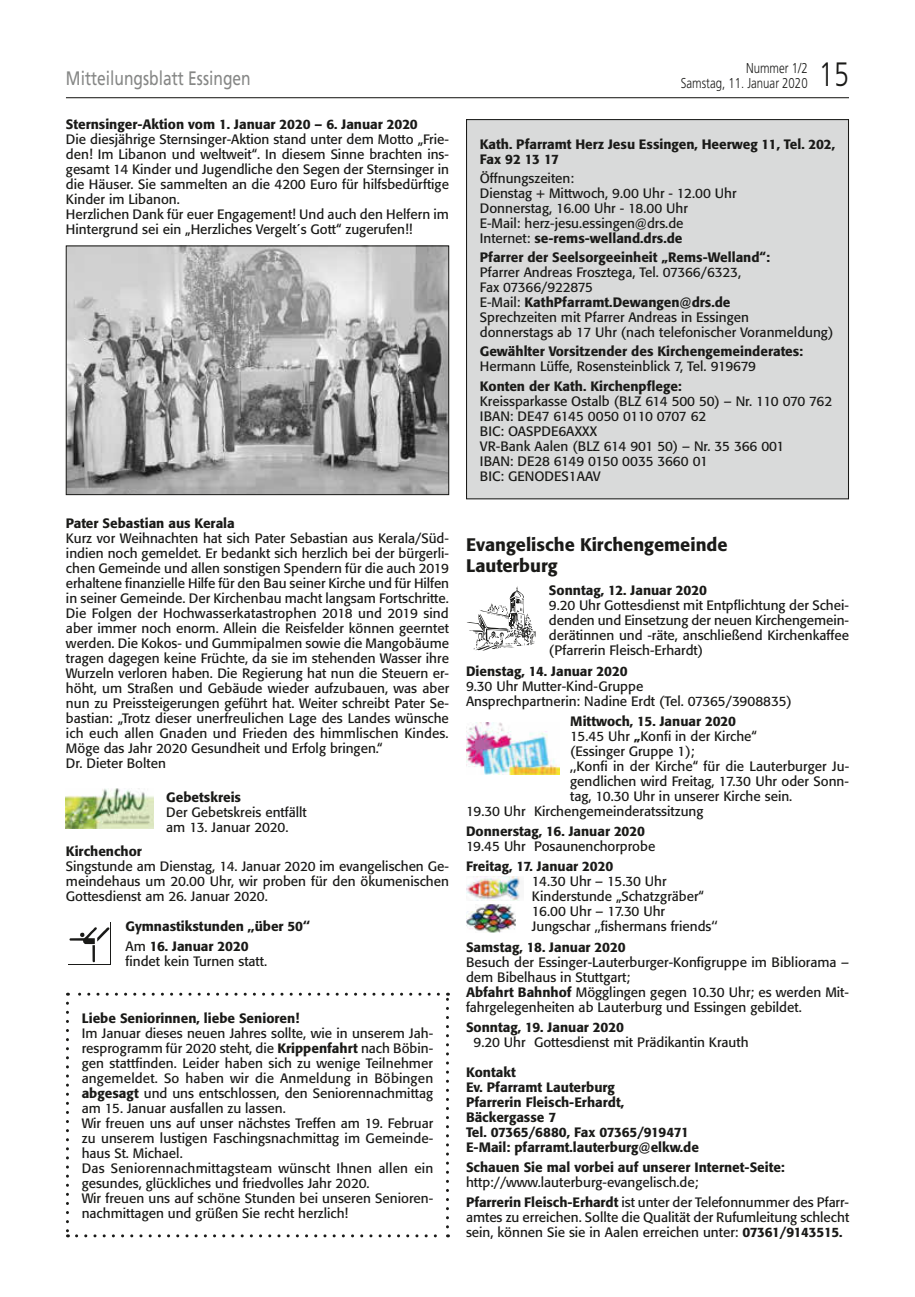
<style>
.page{position:relative;width:915px;height:1297px;background:#fff}
.page>*{position:absolute;margin:0;border:0;box-sizing:border-box;transform-origin:0 0}
.t1{font:300 33.75px "Frutiger";color:#1a1a18;scale:.8 1}
.t2{font:19.5px "Frutiger";color:#868786;scale:.8 1}
.t3{font:500 18px/21px "Formata";color:#1a1a18}
.t4{font:300 14.25px "Frutiger";color:#1a1a18;scale:.8 1}
.t5{font:13.5px/15px "Formata";color:#1a1a18}
.t6{font:500 13.5px/15px "Formata";color:#1a1a18}
.s1{font-weight:400}
.s2{font-weight:500}
</style>
<div class="page">
<hr style="left:66px;top:97px;width:782px;height:1px;background:#1a1a18">
<img style="left:68px;top:248px;width:379px;height:245px">
<div style="left:66px;top:246px;width:383px;height:249px;border:1px solid #1a1a18"></div>
<img style="left:66px;top:788px;width:87px;height:40px">
<div style="left:68px;top:922px;width:42px;height:43px;background:#1a1a18"></div>
<div style="left:68px;top:922px;width:42px;height:42px;background:#fff"></div>
<svg style="left:69px;top:927px;width:40px;height:35px"></svg>
<svg style="left:66px;top:1003px;width:3px;height:234px"></svg>
<svg style="left:76px;top:1234px;width:372px;height:3px"></svg>
<svg style="left:446px;top:993px;width:3px;height:234px"></svg>
<svg style="left:67px;top:993px;width:371px;height:3px"></svg>
<div style="left:466px;top:120px;width:382px;height:379px;background:#d9dada"></div>
<div style="left:466px;top:119px;width:382px;height:380px;border:1px solid #1a1a18"></div>
<svg style="left:467px;top:586px;width:68px;height:65px"></svg>
<img style="left:466px;top:722px;width:93px;height:52px">
<img style="left:466px;top:877px;width:54px;height:23px">
<img style="left:466px;top:904px;width:49px;height:28px">
<p class="t4" style="left:746px;top:60px;width:78px">Nummer 1/2</p>
<h2 class="t2" style="left:66px;top:66px;width:232px">Mitteilungsblatt Essingen</h2>
<p class="t4" style="left:680px;top:75px;width:160px">Samstag, 11. Januar 2020</p>
<h1 class="t1" style="left:818px;top:55px;width:39px">15</h1>
<p class="t6" style="left:66px;top:116px;width:353px">Sternsinger-Aktion vom 1. Januar 2020 – 6. Januar 2020</p>
<p class="t5" style="left:66px;top:131px;width:384px">Die diesjährige Sternsinger-Aktion stand unter dem Motto „Frie&shy;den! Im Libanon und weltweit“. In diesem Sinne brachten ins&shy;gesamt 14 Kinder und Jugendliche den Segen der Sternsinger in die Häuser. Sie sammelten an die 4200 Euro für hilfsbedürftige Kinder im Libanon.<br>Herzlichen Dank für euer Engagement! Und auch den Helfern im Hintergrund sei ein „Herzliches Vergelt´s Gott“ zugerufen!!</p>
<p class="t6" style="left:66px;top:516px;width:170px">Pater Sebastian aus Kerala</p>
<p class="t5" style="left:66px;top:531px;width:384px">Kurz vor Weihnachten hat sich Pater Sebastian aus Kerala/Süd&shy;indien noch gemeldet. Er bedankt sich herzlich bei der bürgerli&shy;chen Gemeinde und allen sonstigen Spendern für die auch 2019 erhaltene finanzielle Hilfe für den Bau seiner Kirche und für Hilfen in seiner Gemeinde. Der Kirchenbau macht langsam Fortschritte.<br>Die Folgen der Hochwasserkatastrophen 2018 und 2019 sind aber immer noch enorm. Allein die Reisfelder können geerntet werden. Die Kokos- und Gummipalmen sowie die Mangobäume tragen dagegen keine Früchte, da sie im stehenden Wasser ihre Wurzeln verloren haben. Die Regierung hat nun die Steuern er&shy;höht, um Straßen und Gebäude wieder aufzubauen, was aber nun zu Preissteigerungen geführt hat. Weiter schreibt Pater Se&shy;bastian: „Trotz dieser unerfreulichen Lage des Landes wünsche ich euch allen Gnaden und Frieden des himmlischen Kindes.<br>Möge das Jahr 2020 Gesundheit und Erfolg bringen.“<br>Dr. Dieter Bolten</p>
<p class="t6" style="left:166px;top:789px;width:76px">Gebetskreis</p>
<p class="t5" style="left:166px;top:804px;width:142px">Der Gebetskreis entfällt am 13. Januar 2020.</p>
<p class="t6" style="left:66px;top:844px;width:77px">Kirchenchor</p>
<p class="t5" style="left:66px;top:859px;width:384px;text-align:justify">Singstunde am Dienstag, 14. Januar 2020 im evangelischen Ge&shy;meindehaus um 20.00 Uhr, wir proben für den ökumenischen Gottesdienst am 26. Januar 2020.</p>
<p class="t6" style="left:125px;top:916px;width:186px;line-height:19.6px">Gymnastikstunden ,,über 50‘‘<br><span class="s1">Am</span> 16. Januar 2020</p>
<p class="t5" style="left:125px;top:953px;width:143px">findet kein Turnen statt.</p>
<p class="t6" style="left:82px;top:1010px;width:219px">Liebe Seniorinnen, liebe Senioren!</p>
<p class="t5" style="left:82px;top:1025px;width:353px">Im Januar dieses neuen Jahres sollte, wie in unserem Jah&shy;resprogramm für 2020 steht, die <span class="s2">Krippenfahrt</span> nach Böbin&shy;gen stattfinden. Leider haben sich zu wenige Teilnehmer angemeldet. So haben wir die Anmeldung in Böbingen <span class="s2">abgesagt</span> und uns entschlossen, den Seniorennachmittag am 15. Januar ausfallen zu lassen.<br>Wir freuen uns auf unser nächstes Treffen am 19. Februar zu unserem lustigen Faschingsnachmittag im Gemeinde&shy;haus St. Michael.<br>Das Seniorennachmittagsteam wünscht Ihnen allen ein gesundes, glückliches und friedvolles Jahr 2020.<br>Wir freuen uns auf schöne Stunden bei unseren Senioren&shy;nachmittagen und grüßen Sie recht herzlich!</p>
<p class="t6" style="left:479px;top:136px;width:357px">Kath. Pfarramt Herz Jesu Essingen, Heerweg 11, Tel. 202,<br>Fax 92 13 17</p>
<p class="t5" style="left:479px;top:171px;width:258px">Öffnungszeiten:<br>Dienstag + Mittwoch, 9.00 Uhr - 12.00 Uhr Donnerstag, 16.00 Uhr - 18.00 Uhr<br>E-Mail: herz-jesu.essingen@drs.de Internet: <span class="s2">se-rems-welland.drs.de</span></p>
<p class="t6" style="left:479px;top:250px;width:291px">Pfarrer der Seelsorgeeinheit „Rems-Welland“:</p>
<p class="t5" style="left:479px;top:265px;width:355px">Pfarrer Andreas Frosztega, Tel. 07366/6323,<br>Fax 07366/922875<br>E-Mail: <span class="s2">KathPfarramt.Dewangen@drs.de<br></span>Sprechzeiten mit Pfarrer Andreas in Essingen<br>donnerstags ab 17 Uhr (nach telefonischer Voranmeldung)</p>
<p class="t6" style="left:479px;top:344px;width:325px">Gewählter Vorsitzender des Kirchengemeinderates:</p>
<p class="t5" style="left:479px;top:359px;width:277px">Hermann Lüffe, Rosensteinblick 7, Tel. 919679</p>
<p class="t6" style="left:479px;top:378px;width:203px">Konten der Kath. Kirchenpflege:</p>
<p class="t5" style="left:479px;top:393px;width:354px">Kreissparkasse Ostalb (BLZ 614 500 50) – Nr. 110 070 762<br>IBAN: DE47 6145 0050 0110 0707 62<br>BIC: OASPDE6AXXX<br>VR-Bank Aalen (BLZ 614 901 50) – Nr. 35 366 001<br>IBAN: DE28 6149 0150 0035 3660 01<br>BIC: GENODES1AAV</p>
<h3 class="t3" style="left:466px;top:534px;width:263px">Evangelische Kirchengemeinde<br>Lauterburg</h3>
<p class="t6" style="left:549px;top:583px;width:159px">Sonntag, 12. Januar 2020</p>
<p class="t5" style="left:549px;top:598px;width:301px;text-align:justify">9.20 Uhr Gottesdienst mit Entpflichtung der Schei&shy;denden und Einsetzung der neuen Kirchengemein&shy;derätinnen und -räte, anschließend Kirchenkaffee (Pfarrerin Fleisch-Erhardt)</p>
<p class="t6" style="left:466px;top:663px;width:163px">Dienstag, 14. Januar 2020</p>
<p class="t5" style="left:466px;top:678px;width:327px">9.30 Uhr Mutter-Kind-Gruppe<br>Ansprechpartnerin: Nadine Erdt (Tel. 07365/3908835)</p>
<p class="t6" style="left:570px;top:713px;width:167px">Mittwoch, 15. Januar 2020</p>
<p class="t5" style="left:570px;top:728px;width:188px">15.45 Uhr <span class="s2">„</span>Konfi in der Kirche“</p>
<p class="t5" style="left:570px;top:743px;width:126px">(Essinger Gruppe 1);</p>
<p class="t5" style="left:570px;top:758px;width:280px">,,Konfi in der Kirche“ für die Lauterburger Ju-</p>
<p class="t5" style="left:570px;top:773px;width:280px">gendlichen wird Freitag, 17.30 Uhr oder Sonn-</p>
<p class="t5" style="left:570px;top:788px;width:223px">tag, 10.30 Uhr in unserer Kirche sein.</p>
<p class="t5" style="left:466px;top:803px;width:239px">19.30 Uhr Kirchengemeinderatssitzung</p>
<p class="t6" style="left:466px;top:824px;width:180px">Donnerstag, 16. Januar 2020</p>
<p class="t5" style="left:466px;top:839px;width:191px">19.45 Uhr Posaunenchorprobe</p>
<p class="t6" style="left:466px;top:859px;width:149px">Freitag, 17. Januar 2020</p>
<p class="t5" style="left:531px;top:874px;width:187px">14.30 Uhr – 15.30 Uhr<br>Kinderstunde „Schatzgräber“<br>16.00 Uhr – 17.30 Uhr<br>Jungschar ,,fishermans friends‘‘</p>
<p class="t6" style="left:466px;top:939px;width:161px">Samstag, 18. Januar 2020</p>
<p class="t5" style="left:466px;top:954px;width:384px">Besuch der Essinger-Lauterburger-Konfigruppe im Bibliorama – dem Bibelhaus in Stuttgart;<br><span class="s2">Abfahrt Bahnhof</span> Mögglingen gegen 10.30 Uhr; es werden Mit&shy;fahrgelegenheiten ab Lauterburg und Essingen gebildet.</p>
<p class="t6" style="left:466px;top:1019px;width:159px">Sonntag, 19. Januar 2020</p>
<p class="t5" style="left:473px;top:1034px;width:276px">9.20 Uhr Gottesdienst mit Prädikantin Krauth</p>
<p class="t6" style="left:466px;top:1064px;width:234px">Kontakt<br>Ev. Pfarramt Lauterburg<br>Pfarrerin Fleisch-Erhardt,<br>Bäckergasse 7<br>Tel. 07365/6880, Fax 07365/919471<br>E-Mail: pfarramt.lauterburg@elkw.de</p>
<p class="t6" style="left:466px;top:1160px;width:320px">Schauen Sie mal vorbei auf unserer Internet-Seite:</p>
<p class="t5" style="left:466px;top:1172px;width:384px;line-height:20.2px">http://www.lauterburg-evangelisch.de;<br><span class="s2">Pfarrerin Fleisch-Erhardt</span> ist unter der Telefonnummer des Pfarr-</p>
<p class="t5" style="left:466px;top:1210px;width:384px">amtes zu erreichen. Sollte die Qualität der Rufumleitung schlecht sein, können Sie sie in Aalen erreichen unter: <span class="s2">07361/9143515.</span></p>
</div>
